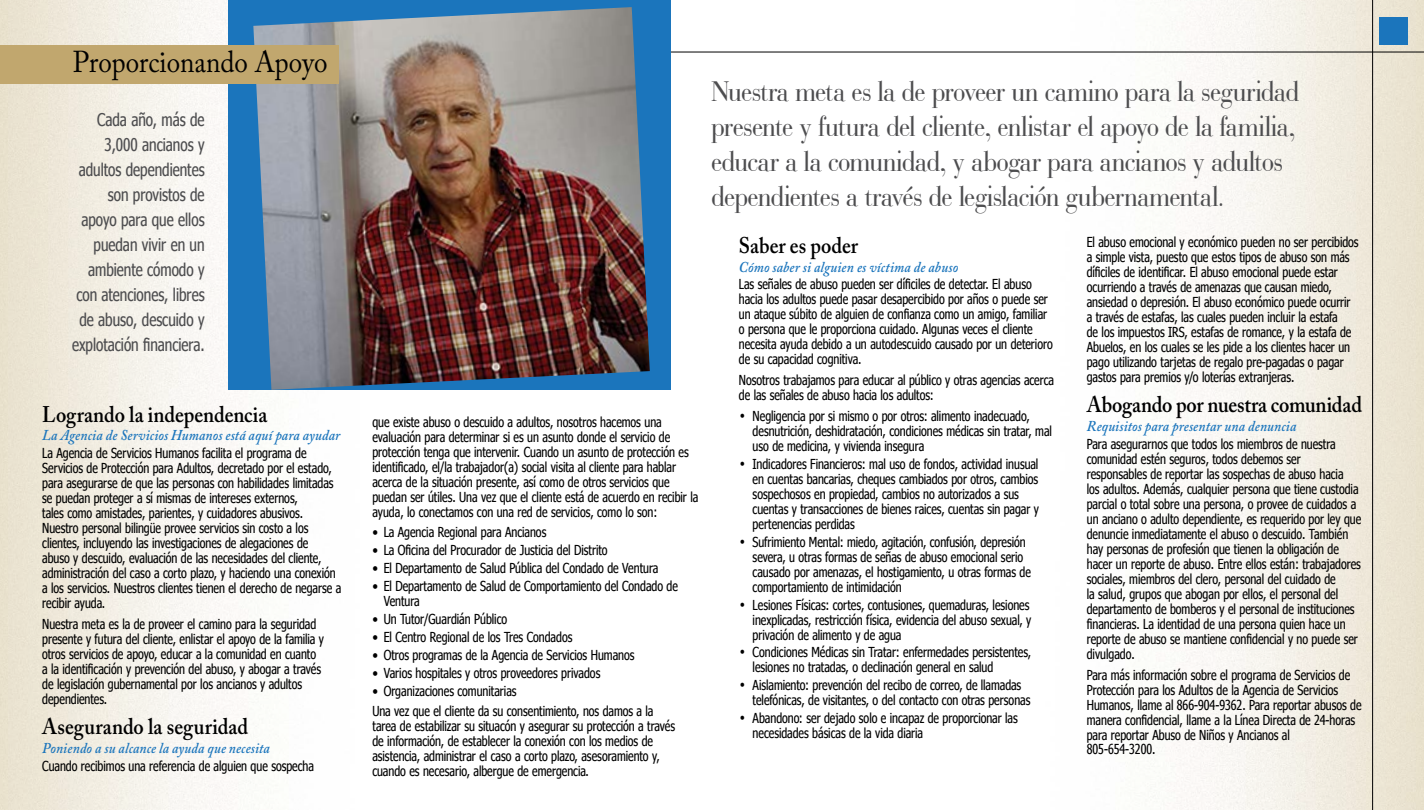
<style>
.page{position:relative;width:1424px;height:810px;background:#fff}
.page>*{position:absolute;margin:0;border:0;box-sizing:border-box;transform-origin:0 0}
.t1{font:30px/35px "Bauer Bodoni BT";letter-spacing:-.01em;color:#4d4d4f;scale:.9 1}
.t2{font:30px "Adobe Caslon Pro";color:#000;scale:.9 1}
.t3{font:600 22.5px "Adobe Caslon Pro";color:#000;scale:.9 1}
.t4{font:17.5px/25px "Nina";color:#4d4d4f;text-align:right;scale:.9 1}
.t5{font:italic 600 15px "Adobe Caslon Pro";letter-spacing:.01em;color:#1b75bc;scale:.9 1}
.t6{font:13.75px/15px "Nina";color:#000;scale:.9 1}
.s1{font-family:"Humanist 521 BT";font-weight:300}
</style>
<div class="page">
<img style="left:983px;top:0;width:440px;height:810px">
<hr style="left:0;top:52px;width:1423px;height:1px;background:#000">
<hr style="left:1371px;top:0;width:1px;height:810px;background:#000">
<div style="left:228px;top:0;width:442px;height:390px;background:#1b75bc"></div>
<img style="left:253px;top:7px;width:396px;height:383px">
<div style="left:0;top:45px;width:339px;height:39px;background:#c1a76e"></div>
<div style="left:1378px;top:17px;width:29px;height:28px;background:#1b75bc"></div>
<h1 class="t2" style="left:73px;top:44px;width:284px">Proporcionando Apoyo</h1>
<p class="t4" style="left:72px;top:106px;width:149px">Cada año, más de<br>3,000 ancianos y adultos dependientes son provistos de apoyo para que ellos puedan vivir en un ambiente cómodo y con atenciones, libres de abuso, descuido y explotación financiera.</p>
<h2 class="t3" style="left:42px;top:401px;width:252px">Logrando la independencia</h2>
<p class="t5" style="left:42px;top:426px;width:333px">La Agencia de Servicios Humanos está aquí para ayudar</p>
<p class="t6" style="left:42px;top:445px;width:334px">La Agencia de Servicios Humanos facilita el programa de Servicios de Protección para Adultos, decretado por el estado, para asegurarse de que las personas con habilidades limitadas se puedan proteger a sí mismas de intereses externos,<br>tales como amistades, parientes, y cuidadores abusivos.<br>Nuestro personal bilingüe provee servicios sin costo a los clientes, incluyendo las investigaciones de alegaciones de<br>abuso y descuido, evaluación de las necesidades del cliente, administración del caso a corto plazo, y haciendo una conexión a los servicios. Nuestros clientes tienen el derecho de negarse a recibir ayuda.</p>
<p class="t6" style="left:42px;top:616px;width:314px">Nuestra meta es la de proveer el camino para la seguridad presente y futura del cliente, enlistar el apoyo de la familia y otros servicios de apoyo, educar a la comunidad en cuanto a la identificación y prevención del abuso, y abogar a través de legislación gubernamental por los ancianos y adultos dependientes.</p>
<h2 class="t3" style="left:42px;top:713px;width:230px">Asegurando la seguridad</h2>
<p class="t5" style="left:42px;top:739px;width:254px">Poniendo a su alcance la ayuda que necesita</p>
<p class="t6" style="left:42px;top:758px;width:303px">Cuando recibimos una referencia de alguien que sospecha</p>
<p class="t6" style="left:372px;top:414px;width:363px">que existe abuso o descuido a adultos, nosotros hacemos una evaluación para determinar si es un asunto donde el servicio de protección tenga que intervenir. Cuando un asunto de protección es identificado, el/la trabajador(a) social visita al cliente para hablar acerca de la situación presente, así como de otros servicios que puedan ser útiles. Una vez que el cliente está de acuerdo en recibir la ayuda, lo conectamos con una red de servicios, como lo son:</p>
<p class="t6" style="left:372px;top:524px;width:195px">• La Agencia Regional para Ancianos</p>
<p class="t6" style="left:372px;top:542px;width:263px">• La Oficina del Procurador de Justicia del Distrito</p>
<p class="t6" style="left:372px;top:560px;width:319px">• El Departamento de Salud Pública del Condado de Ventura</p>
<p class="t6" style="left:383px;top:578px;width:328px;text-indent:-11px">• El Departamento de Salud de Comportamiento del Condado de<br>Ventura</p>
<p class="t6" style="left:372px;top:611px;width:151px">• Un Tutor/Guardián Público</p>
<p class="t6" style="left:372px;top:629px;width:224px">• El Centro Regional de los Tres Condados</p>
<p class="t6" style="left:372px;top:647px;width:293px">• Otros programas de la Agencia de Servicios Humanos</p>
<p class="t6" style="left:372px;top:665px;width:255px">• Varios hospitales y otros proveedores privados</p>
<p class="t6" style="left:372px;top:680px;width:314px;line-height:20.6px">• Organizaciones comunitarias<br>Una vez que el cliente da su consentimiento, nos damos a la</p>
<p class="t6" style="left:372px;top:718px;width:338px">tarea de estabilizar su situacón y asegurar su protección a través de información, de establecer la conexión con los medios de asistencia, administrar el caso a corto plazo, asesoramiento y, cuando es necesario, albergue de emergencia.</p>
<h1 class="t1" style="left:711px;top:73px;width:654px">Nuestra meta es la de proveer un camino para la seguridad presente y futura del cliente, enlistar el apoyo de la familia, educar a la comunidad, y abogar para ancianos y adultos dependientes a través de legislación gubernamental.</h1>
<h2 class="t3" style="left:738px;top:232px;width:134px">Saber es poder</h2>
<p class="t5" style="left:738px;top:258px;width:245px">Cómo saber si alguien es víctima de abuso</p>
<p class="t6" style="left:738px;top:277px;width:350px">Las señales de abuso pueden ser díficiles de detectar. El abuso hacia los adultos puede pasar desapercibido por años o puede ser un ataque súbito de alguien de confianza como un amigo, familiar o persona que le proporciona cuidado. Algunas veces el cliente necesita ayuda debido a un autodescuido causado por un deterioro de su capacidad cognitiva.</p>
<p class="t6" style="left:738px;top:372px;width:352px">Nosotros trabajamos para educar al público y otras agencias acerca de las señales de abuso hacia los adultos:</p>
<p class="t6" style="left:752px;top:408px;width:334px;text-indent:-14px"><span class="s1">•</span> Negligencia por si mismo o por otros: alimento inadecuado, desnutrición, deshidratación, condiciones médicas sin tratar, mal uso de medicina, y vivienda insegura</p>
<p class="t6" style="left:752px;top:456px;width:319px;text-indent:-14px"><span class="s1">•</span> Indicadores Financieros: mal uso de fondos, actividad inusual en cuentas bancarias, cheques cambiados por otros, cambios sospechosos en propiedad, cambios no autorizados a sus cuentas y transacciones de bienes raices, cuentas sin pagar y pertenencias perdidas</p>
<p class="t6" style="left:752px;top:534px;width:311px;text-indent:-14px"><span class="s1">•</span> Sufrimiento Mental: miedo, agitación, confusión, depresión severa, u otras formas de señas de abuso emocional serio causado por amenazas, el hostigamiento, u otras formas de comportamiento de intimidación</p>
<p class="t6" style="left:752px;top:597px;width:311px;text-indent:-14px"><span class="s1">•</span> Lesiones Físicas: cortes, contusiones, quemaduras, lesiones inexplicadas, restricción física, evidencia del abuso sexual, y privación de alimento y de agua</p>
<p class="t6" style="left:752px;top:644px;width:311px;text-indent:-14px"><span class="s1">•</span> Condiciones Médicas sin Tratar: enfermedades persistentes, lesiones no tratadas, o declinación general en salud</p>
<p class="t6" style="left:752px;top:677px;width:310px;text-indent:-14px"><span class="s1">•</span> Aislamiento: prevención del recibo de correo, de llamadas telefónicas, de visitantes, o del contacto con otras personas</p>
<p class="t6" style="left:752px;top:710px;width:296px;text-indent:-14px"><span class="s1">•</span> Abandono: ser dejado solo e incapaz de proporcionar las necesidades básicas de la vida diaria</p>
<p class="t6" style="left:1086px;top:234px;width:303px">El abuso emocional y económico pueden no ser percibidos a simple vista, puesto que estos tipos de abuso son más díficiles de identificar. El abuso emocional puede estar ocurriendo a través de amenazas que causan miedo, ansiedad o depresión. El abuso económico puede ocurrir a través de estafas, las cuales pueden incluir la estafa<br>de los impuestos IRS, estafas de romance, y la estafa de Abuelos, en los cuales se les pide a los clientes hacer un pago utilizando tarjetas de regalo pre-pagadas o pagar gastos para premios y/o loterías extranjeras.</p>
<h2 class="t3" style="left:1086px;top:391px;width:307px">Abogando por nuestra comunidad</h2>
<p class="t5" style="left:1086px;top:417px;width:234px">Requisitos para presentar una denuncia</p>
<p class="t6" style="left:1086px;top:436px;width:306px">Para asegurarnos que todos los miembros de nuestra comunidad estén seguros, todos debemos ser responsables de reportar las sospechas de abuso hacia<br>los adultos. Además, cualquier persona que tiene custodia parcial o total sobre una persona, o provee de cuidados a un anciano o adulto dependiente, es requerido por ley que denuncie inmediatamente el abuso o descuido. También hay personas de profesión que tienen la obligación de hacer un reporte de abuso. Entre ellos están: trabajadores sociales, miembros del clero, personal del cuidado de<br>la salud, grupos que abogan por ellos, el personal del departamento de bomberos y el personal de instituciones financieras. La identidad de una persona quien hace un reporte de abuso se mantiene confidencial y no puede ser divulgado.</p>
<p class="t6" style="left:1086px;top:667px;width:307px">Para más información sobre el programa de Servicios de Protección para los Adultos de la Agencia de Servicios Humanos, llame al 866-904-9362. Para reportar abusos de manera confidencial, llame a la Línea Directa de 24-horas para reportar Abuso de Niños y Ancianos al 805-654-3200.</p>
</div>
